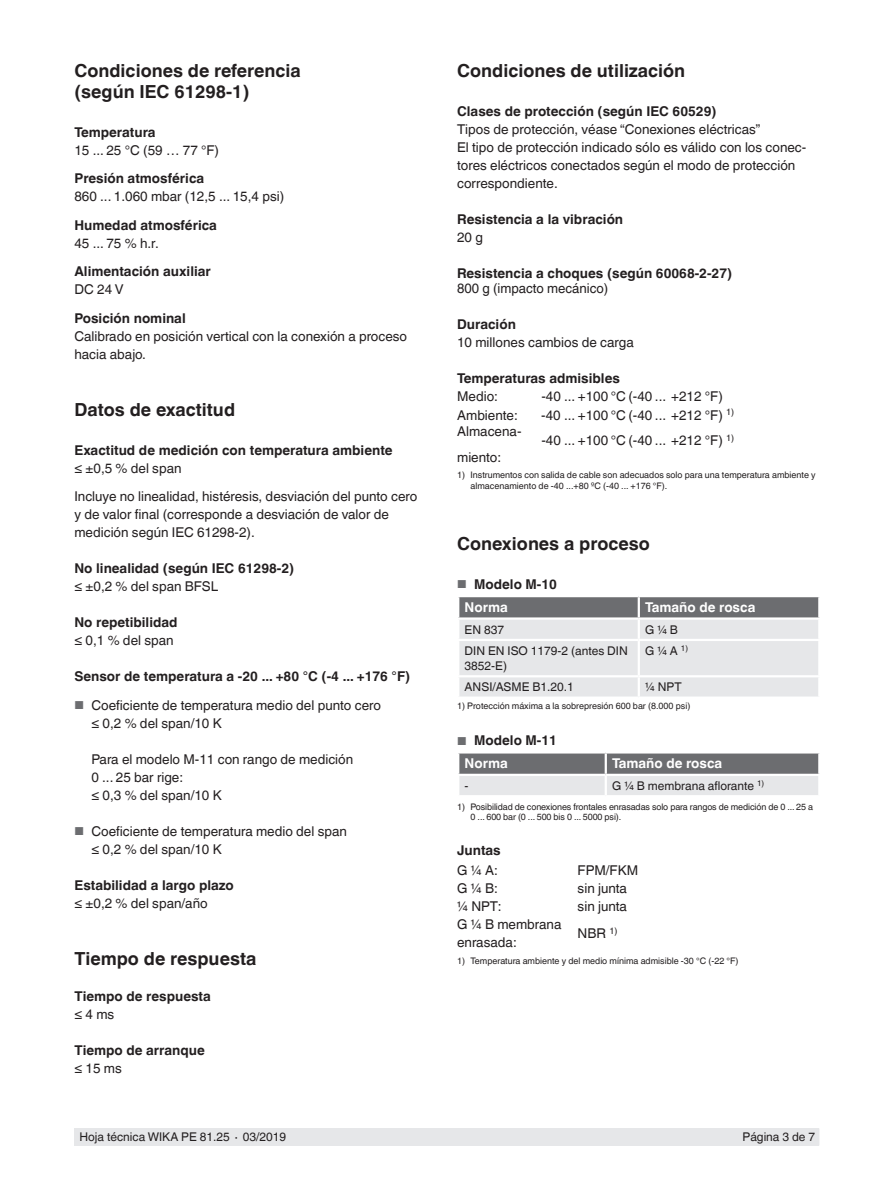
<style>
.page{position:relative;width:893px;height:1188px;background:#fff}
.page>*{position:absolute;margin:0;border:0;box-sizing:border-box;transform-origin:0 0}
.t1{font:700 18px/21px "Helvetica World";color:#231f20}
.t2{font:13.5px/18px "Helvetica World";color:#231f20}
.t3{font:700 13.5px/23.2px "Helvetica World";color:#231f20}
.t4{font:700 13.5px "Helvetica World";color:#fff}
.t5{font:12px/15px "Helvetica World";color:#231f20}
.t6{font:9px/10.5px "Helvetica World";color:#231f20}
.s1{font-size:11.55px;color:#6c6d70}
.s2{font-weight:400;font-size:11.55px;color:#6c6d70}
.s3{color:#fff}
</style>
<div class="page">
<div style="left:75px;top:1128px;width:744px;height:17px;background:#e6e7e9"></div>
<svg style="left:458px;top:596px;width:362px;height:101px;background:#cecfd1"></svg>
<hr style="left:457px;top:639px;width:182px;height:2px;background:#fff">
<hr style="left:457px;top:641px;width:2px;height:34px;background:#fff">
<hr style="left:639px;top:639px;width:181px;height:2px;background:#fff">
<hr style="left:638px;top:641px;width:2px;height:34px;background:#fff">
<hr style="left:818px;top:641px;width:2px;height:34px;background:#fff">
<hr style="left:457px;top:675px;width:182px;height:2px;background:#fff">
<hr style="left:457px;top:677px;width:2px;height:20px;background:#fff">
<hr style="left:639px;top:675px;width:181px;height:2px;background:#fff">
<hr style="left:638px;top:677px;width:2px;height:20px;background:#fff">
<hr style="left:818px;top:677px;width:2px;height:20px;background:#fff">
<svg style="left:458px;top:752px;width:362px;height:43px;background:#b0b0b3"></svg>
<h1 class="t1" style="left:74px;top:60px;width:228px">Condiciones de referencia (según IEC 61298-1)</h1>
<p class="t3" style="left:74px;top:120px;width:83px">Temperatura</p>
<p class="t2" style="left:74px;top:141px;width:146px">15 ... 25 °C (59 … 77 °F)</p>
<p class="t3" style="left:74px;top:167px;width:131px">Presión atmosférica</p>
<p class="t2" style="left:74px;top:188px;width:211px">860 ... 1.060 mbar (12,5 ... 15,4 psi)</p>
<p class="t3" style="left:74px;top:213px;width:144px">Humedad atmosférica</p>
<p class="t2" style="left:74px;top:234px;width:86px">45 ... 75 % h.r.</p>
<p class="t3" style="left:74px;top:260px;width:138px">Alimentación auxiliar</p>
<p class="t2" style="left:74px;top:281px;width:51px">DC 24 V</p>
<p class="t3" style="left:74px;top:306px;width:113px">Posición nominal</p>
<p class="t2" style="left:74px;top:327px;width:334px">Calibrado en posición vertical con la conexión a proceso hacia abajo.</p>
<h1 class="t1" style="left:74px;top:399px;width:162px">Datos de exactitud</h1>
<p class="t3" style="left:74px;top:438px;width:320px">Exactitud de medición con temperatura ambiente</p>
<p class="t2" style="left:74px;top:454px;width:344px;line-height:28.5px">≤ ±0,5 % del span<br>Incluye no linealidad, histéresis, desviación del punto cero</p>
<p class="t2" style="left:74px;top:506px;width:316px">y de valor final (corresponde a desviación de valor de medición según IEC 61298-2).</p>
<p class="t3" style="left:74px;top:557px;width:221px">No linealidad (según IEC 61298-2)</p>
<p class="t2" style="left:74px;top:578px;width:145px">≤ ±0,2 % del span BFSL</p>
<p class="t3" style="left:74px;top:611px;width:105px">No repetibilidad</p>
<p class="t2" style="left:74px;top:632px;width:101px">≤ 0,1 % del span</p>
<p class="t3" style="left:74px;top:665px;width:337px">Sensor de temperatura a -20 ... +80 °C (-4 ... +176 °F)</p>
<p class="t2" style="left:91px;top:696px;width:291px;text-indent:-17px"><span class="s1">■</span> Coeficiente de temperatura medio del punto cero ≤ 0,2 % del span/10 K</p>
<p class="t2" style="left:91px;top:750px;width:263px">Para el modelo M-11 con rango de medición<br>0 ... 25 bar rige:<br>≤ 0,3 % del span/10 K</p>
<p class="t2" style="left:91px;top:822px;width:257px;text-indent:-17px"><span class="s1">■</span> Coeficiente de temperatura medio del span ≤ 0,2 % del span/10 K</p>
<p class="t3" style="left:74px;top:873px;width:161px">Estabilidad a largo plazo</p>
<p class="t2" style="left:74px;top:894px;width:135px">≤ ±0,2 % del span/año</p>
<h1 class="t1" style="left:74px;top:948px;width:183px">Tiempo de respuesta</h1>
<p class="t3" style="left:74px;top:984px;width:138px">Tiempo de respuesta</p>
<p class="t2" style="left:74px;top:1005px;width:41px">≤ 4 ms</p>
<p class="t3" style="left:74px;top:1038px;width:132px">Tiempo de arranque</p>
<p class="t2" style="left:74px;top:1059px;width:49px">≤ 15 ms</p>
<h1 class="t1" style="left:457px;top:60px;width:229px">Condiciones de utilización</h1>
<p class="t3" style="left:457px;top:99px;width:261px">Clases de protección (según IEC 60529)</p>
<p class="t2" style="left:457px;top:120px;width:351px">Tipos de protección, véase “Conexiones eléctricas”<br>El tipo de protección indicado sólo es válido con los conec&shy;tores eléctricos conectados según el modo de protección correspondiente.</p>
<p class="t3" style="left:457px;top:207px;width:168px">Resistencia a la vibración</p>
<p class="t2" style="left:457px;top:228px;width:27px">20 g</p>
<p class="t3" style="left:457px;top:261px;width:277px">Resistencia a choques (según 60068-2-27)</p>
<p class="t2" style="left:457px;top:279px;width:153px">800 g (impacto mecánico)</p>
<p class="t3" style="left:457px;top:312px;width:60px">Duración</p>
<p class="t2" style="left:457px;top:333px;width:178px">10 millones cambios de carga</p>
<p class="t3" style="left:457px;top:366px;width:164px">Temperaturas admisibles</p>
<p class="t2" style="left:457px;top:388px;width:42px">Medio:</p>
<p class="t2" style="left:541px;top:388px;width:183px">-40 ... +100 °C (-40 ... +212 °F)</p>
<p class="t2" style="left:457px;top:406px;width:62px">Ambiente:</p>
<p class="t2" style="left:541px;top:406px;width:194px">-40 ... +100 °C (-40 ... +212 °F) <sup>1)</sup></p>
<p class="t2" style="left:457px;top:422px;width:66px">Almacena-</p>
<p class="t2" style="left:541px;top:431px;width:194px">-40 ... +100 °C (-40 ... +212 °F) <sup>1)</sup></p>
<p class="t2" style="left:457px;top:448px;width:46px">miento:</p>
<p class="t6" style="left:471px;top:470px;width:347px;text-indent:-13px">1) Instrumentos con salida de cable son adecuados solo para una temperatura ambiente y almacenamiento de -40 ...+80 ºC (-40 ... +176 °F).</p>
<h1 class="t1" style="left:457px;top:533px;width:194px">Conexiones a proceso</h1>
<p class="t3" style="left:465px;top:573px;width:94px;text-indent:-8px"><span class="s2">■</span> Modelo M-10<br><span class="s3">Norma</span></p>
<p class="t4" style="left:645px;top:600px;width:112px">Tamaño de rosca</p>
<p class="t5" style="left:465px;top:622px;width:41px">EN 837</p>
<p class="t5" style="left:645px;top:622px;width:34px">G ¼ B</p>
<p class="t5" style="left:465px;top:643px;width:165px">DIN EN ISO 1179-2 (antes DIN<br>3852-E)</p>
<p class="t5" style="left:645px;top:643px;width:44px">G ¼ A <sup>1)</sup></p>
<p class="t5" style="left:465px;top:680px;width:111px">ANSI/ASME B1.20.1</p>
<p class="t5" style="left:645px;top:680px;width:38px">¼ NPT</p>
<p class="t6" style="left:457px;top:701px;width:235px">1) Protección máxima a la sobrepresión 600 bar (8.000 psi)</p>
<p class="t3" style="left:465px;top:729px;width:94px;text-indent:-8px"><span class="s2">■</span> Modelo M-11<br><span class="s3">Norma</span></p>
<p class="t4" style="left:612px;top:756px;width:112px">Tamaño de rosca</p>
<p class="t5" style="left:465px;top:778px;width:5px">-</p>
<p class="t5" style="left:612px;top:778px;width:153px">G ¼ B membrana aflorante <sup>1)</sup></p>
<p class="t6" style="left:471px;top:801px;width:344px;text-indent:-13px">1) Posibilidad de conexiones frontales enrasadas solo para rangos de medición de 0 ... 25 a<br>0 ... 600 bar (0 ... 500 bis 0 ... 5000 psi).</p>
<p class="t3" style="left:457px;top:838px;width:45px">Juntas</p>
<p class="t2" style="left:457px;top:861px;width:42px">G ¼ A:</p>
<p class="t2" style="left:578px;top:861px;width:62px">FPM/FKM</p>
<p class="t2" style="left:457px;top:879px;width:42px">G ¼ B:</p>
<p class="t2" style="left:578px;top:879px;width:51px">sin junta</p>
<p class="t2" style="left:457px;top:897px;width:46px">¼ NPT:</p>
<p class="t2" style="left:578px;top:897px;width:51px">sin junta</p>
<p class="t2" style="left:457px;top:915px;width:106px">G ¼ B membrana enrasada:</p>
<p class="t2" style="left:578px;top:924px;width:41px">NBR <sup>1)</sup></p>
<p class="t6" style="left:457px;top:955px;width:283px">1) Temperatura ambiente y del medio mínima admisible -30 °C (-22 °F)</p>
<p class="t5" style="left:80px;top:1130px;width:208px">Hoja técnica WIKA PE 81.25 ∙ 03/2019</p>
<p class="t5" style="left:743px;top:1130px;width:74px">Página 3 de 7</p>
</div>
